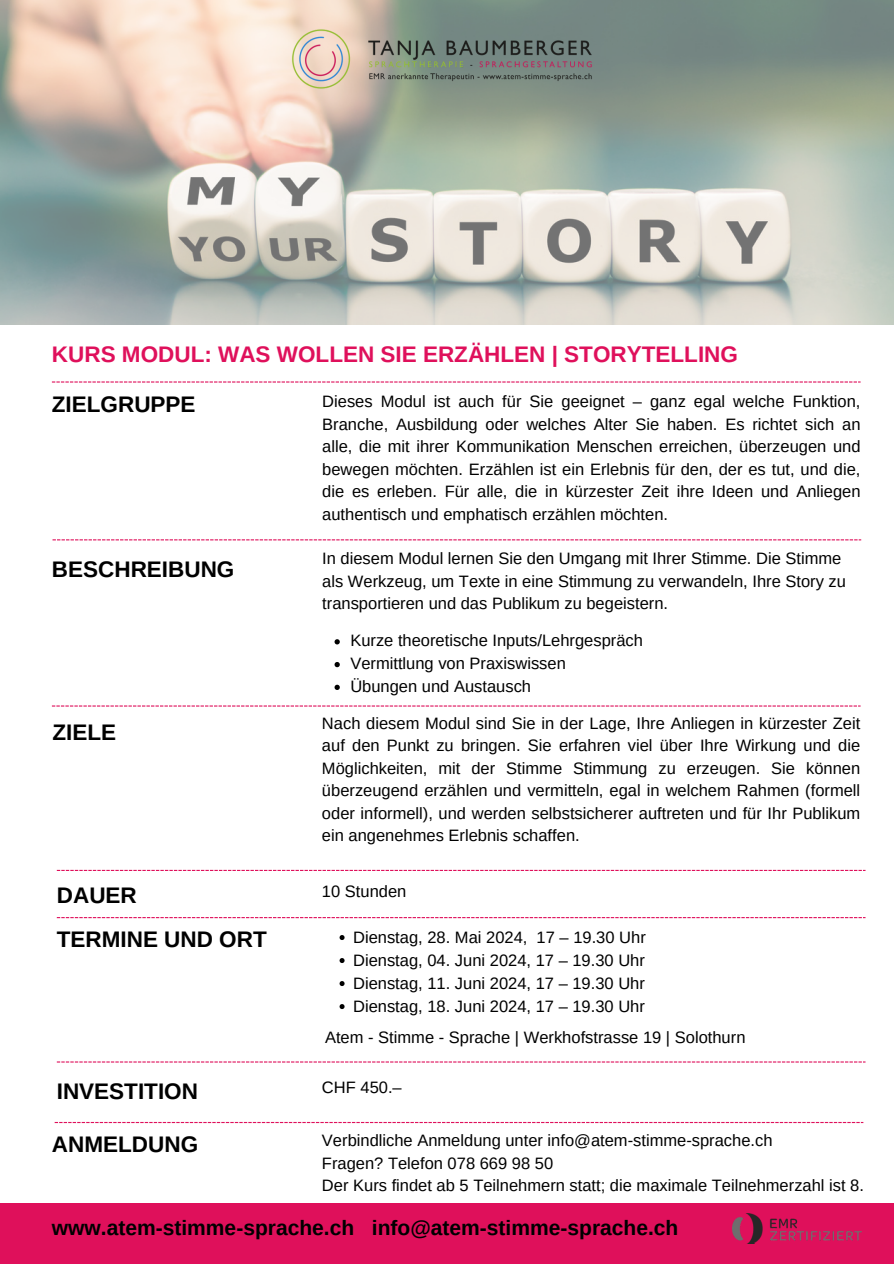
<style>
.page{position:relative;width:894px;height:1264px;background:#fff}
.page>*{position:absolute;margin:0;border:0;box-sizing:border-box;transform-origin:0 0}
.t1{font:700 22.5px "Arimo";color:#000}
.t2{font:700 22.5px "Arimo";color:#df105b}
.t3{font:700 21px "Arimo";color:#000}
.t4{font:16.5px/22.5px "Arimo";color:#000;text-align:justify}
</style>
<div class="page">
<img style="left:0;top:0;width:893px;height:324px">
<img style="left:279px;top:17px;width:335px;height:84px">
<div style="left:0;top:1203px;width:893px;height:60px;background:#df105b"></div>
<img style="left:732px;top:1213px;width:128px;height:30px">
<svg style="left:52px;top:381px;width:808px;height:1px"></svg>
<svg style="left:52px;top:539px;width:809px;height:1px"></svg>
<svg style="left:52px;top:705px;width:808px;height:1px"></svg>
<svg style="left:334px;top:639px;width:6px;height:5px"></svg>
<svg style="left:334px;top:662px;width:6px;height:5px"></svg>
<svg style="left:334px;top:684px;width:6px;height:6px"></svg>
<svg style="left:57px;top:869px;width:808px;height:2px"></svg>
<svg style="left:57px;top:917px;width:808px;height:1px"></svg>
<svg style="left:339px;top:935px;width:5px;height:5px"></svg>
<svg style="left:339px;top:958px;width:5px;height:5px"></svg>
<svg style="left:339px;top:981px;width:5px;height:5px"></svg>
<svg style="left:339px;top:1004px;width:5px;height:5px"></svg>
<svg style="left:57px;top:1061px;width:808px;height:1px"></svg>
<svg style="left:55px;top:1121px;width:808px;height:2px"></svg>
<h1 class="t2" style="left:52px;top:341px;width:687px">KURS MODUL: WAS WOLLEN SIE ERZÄHLEN | STORYTELLING</h1>
<p class="t1" style="left:52px;top:392px;width:145px">ZIELGRUPPE</p>
<h1 class="t4" style="left:322px;top:390px;width:539px">Dieses Modul ist auch für Sie geeignet – ganz egal welche Funktion, Branche, Ausbildung oder welches Alter Sie haben. Es richtet sich an alle, die mit ihrer Kommunikation Menschen erreichen, überzeugen und bewegen möchten. Erzählen ist ein Erlebnis für den, der es tut, und die, die es erleben. Für alle, die in kürzester Zeit ihre Ideen und Anliegen authentisch und emphatisch erzählen möchten.</h1>
<p class="t1" style="left:52px;top:556px;width:184px">BESCHREIBUNG</p>
<p class="t4" style="left:322px;top:547px;width:525px;text-align:left">In diesem Modul lernen Sie den Umgang mit Ihrer Stimme. Die Stimme als Werkzeug, um Texte in eine Stimmung zu verwandeln, Ihre Story zu transportieren und das Publikum zu begeistern.</p>
<p class="t4" style="left:350px;top:629px;width:294px">Kurze theoretische Inputs/Lehrgespräch</p>
<p class="t4" style="left:350px;top:652px;width:217px">Vermittlung von Praxiswissen</p>
<h1 class="t4" style="left:350px;top:674px;width:182px">Übungen und Austausch</h1>
<p class="t1" style="left:52px;top:719px;width:65px">ZIELE</p>
<h2 class="t4" style="left:322px;top:711px;width:539px">Nach diesem Modul sind Sie in der Lage, Ihre Anliegen in kürzester Zeit auf den Punkt zu bringen. Sie erfahren viel über Ihre Wirkung und die Möglichkeiten, mit der Stimme Stimmung zu erzeugen. Sie können überzeugend erzählen und vermitteln, egal in welchem Rahmen (formell oder informell), und werden selbstsicherer auftreten und für Ihr Publikum ein angenehmes Erlebnis schaffen.</h2>
<h1 class="t1" style="left:57px;top:883px;width:81px">DAUER</h1>
<p class="t4" style="left:322px;top:880px;width:86px">10 Stunden</p>
<h1 class="t1" style="left:57px;top:927px;width:211px">TERMINE UND ORT</h1>
<p class="t4" style="left:353px;top:925px;width:294px">Dienstag, 28. Mai 2024, 17 – 19.30 Uhr</p>
<p class="t4" style="left:353px;top:948px;width:293px">Dienstag, 04. Juni 2024, 17 – 19.30 Uhr</p>
<p class="t4" style="left:353px;top:971px;width:293px">Dienstag, 11. Juni 2024, 17 – 19.30 Uhr</p>
<p class="t4" style="left:353px;top:994px;width:293px">Dienstag, 18. Juni 2024, 17 – 19.30 Uhr</p>
<p class="t4" style="left:325px;top:1025px;width:422px">Atem - Stimme - Sprache | Werkhofstrasse 19 | Solothurn</p>
<h1 class="t1" style="left:57px;top:1078px;width:143px">INVESTITION</h1>
<h3 class="t4" style="left:322px;top:1076px;width:81px">CHF 450.–</h3>
<h1 class="t1" style="left:52px;top:1131px;width:148px">ANMELDUNG</h1>
<p class="t4" style="left:322px;top:1129px;width:452px">Verbindliche Anmeldung unter info@atem-stimme-sprache.ch</p>
<p class="t4" style="left:322px;top:1151px;width:233px">Fragen? Telefon 078 669 98 50</p>
<p class="t4" style="left:322px;top:1174px;width:543px">Der Kurs findet ab 5 Teilnehmern statt; die maximale Teilnehmerzahl ist 8.</p>
<p class="t3" style="left:52px;top:1216px;width:627px">www.atem-stimme-sprache.ch info@atem-stimme-sprache.ch</p>
</div>
